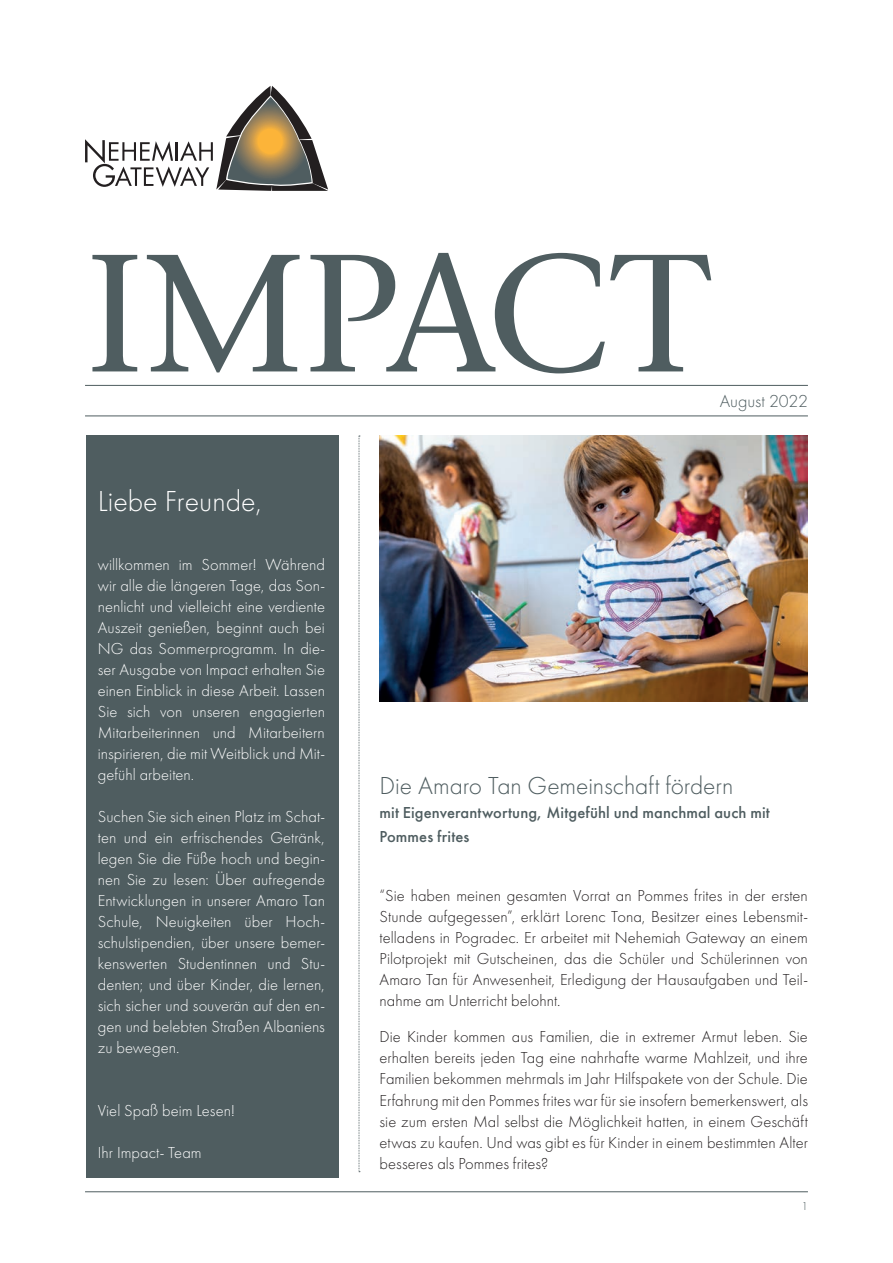
<style>
.page{position:relative;width:893px;height:1263px;background:#fff}
.page>*{position:absolute;margin:0;border:0;box-sizing:border-box;transform-origin:0 0}
.t1{font:500 166.5px "Stone Ser ITC Std";letter-spacing:-.005em;color:#4f5d60}
.t2{font:300 30px "Futura";color:#fff}
.t3{font:300 25.5px "Futura";color:#4f5d60}
.t4{font:300 18px "Futura";letter-spacing:-.005em;color:#4f5d60}
.t5{font:300 16.5px/21px "Futura";color:#fff;text-align:justify}
.t6{font:300 16.5px/21px "Futura";color:#231f20;text-align:justify}
.t7{font:500 16.5px/24px "Futura";letter-spacing:.005em;color:#4f5d60}
.t8{font:300 12px "Futura";color:#4f5d60}
</style>
<div class="page">
<svg style="left:85px;top:86px;width:243px;height:105px"></svg>
<hr style="left:85px;top:385px;width:723px;height:1px;background:#4f5d60">
<hr style="left:85px;top:415px;width:723px;height:1px;background:#4f5d60">
<hr style="left:85px;top:1191px;width:723px;height:1px;background:#4f5d60">
<div style="left:86px;top:436px;width:252px;height:742px;background:#4f5d60"></div>
<img style="left:379px;top:436px;width:429px;height:265px">
<svg style="left:359px;top:436px;width:1px;height:736px"></svg>
<h1 class="t1" style="left:86px;top:212px;width:627px">IMPACT</h1>
<p class="t4" style="left:720px;top:390px;width:90px">August 2022</p>
<h2 class="t2" style="left:98px;top:484px;width:166px">Liebe Freunde,</h2>
<p class="t5" style="left:98px;top:554px;width:229px">willkommen im Sommer! Während wir alle die längeren Tage, das Son&shy;nenlicht und vielleicht eine verdiente Auszeit genießen, beginnt auch bei NG das Sommerprogramm. In die&shy;ser Ausgabe von Impact erhalten Sie einen Einblick in diese Arbeit. Lassen Sie sich von unseren engagierten Mitarbeiterinnen und Mitarbeitern inspirieren, die mit Weitblick und Mit&shy;gefühl arbeiten.</p>
<p class="t5" style="left:98px;top:806px;width:229px">Suchen Sie sich einen Platz im Schat&shy;ten und ein erfrischendes Getränk, legen Sie die Füße hoch und begin&shy;nen Sie zu lesen: Über aufregende Entwicklungen in unserer Amaro Tan Schule, Neuigkeiten über Hoch&shy;schulstipendien, über unsere bemer&shy;kenswerten Studentinnen und Stu&shy;denten; und über Kinder, die lernen, sich sicher und souverän auf den en&shy;gen und belebten Straßen Albaniens zu bewegen.</p>
<p class="t5" style="left:98px;top:1100px;width:139px">Viel Spaß beim Lesen!</p>
<p class="t5" style="left:98px;top:1142px;width:105px">Ihr Impact- Team</p>
<h3 class="t3" style="left:379px;top:771px;width:355px">Die Amaro Tan Gemeinschaft fördern</h3>
<p class="t7" style="left:379px;top:801px;width:392px">mit Eigenverantwortung, Mitgefühl und manchmal auch mit<br>Pommes frites</p>
<p class="t6" style="left:379px;top:885px;width:430px">“Sie haben meinen gesamten Vorrat an Pommes frites in der ersten Stunde aufgegessen”, erklärt Lorenc Tona, Besitzer eines Lebensmit&shy;telladens in Pogradec. Er arbeitet mit Nehemiah Gateway an einem Pilotprojekt mit Gutscheinen, das die Schüler und Schülerinnen von Amaro Tan für Anwesenheit, Erledigung der Hausaufgaben und Teil&shy;nahme am Unterricht belohnt.</p>
<p class="t6" style="left:379px;top:1026px;width:430px">Die Kinder kommen aus Familien, die in extremer Armut leben. Sie erhalten bereits jeden Tag eine nahrhafte warme Mahlzeit, und ihre Familien bekommen mehrmals im Jahr Hilfspakete von der Schule. Die Erfahrung mit den Pommes frites war für sie insofern bemerkenswert, als sie zum ersten Mal selbst die Möglichkeit hatten, in einem Geschäft etwas zu kaufen. Und was gibt es für Kinder in einem bestimmten Alter besseres als Pommes frites?</p>
<p class="t8" style="left:801px;top:1199px;width:8px">1</p>
</div>
